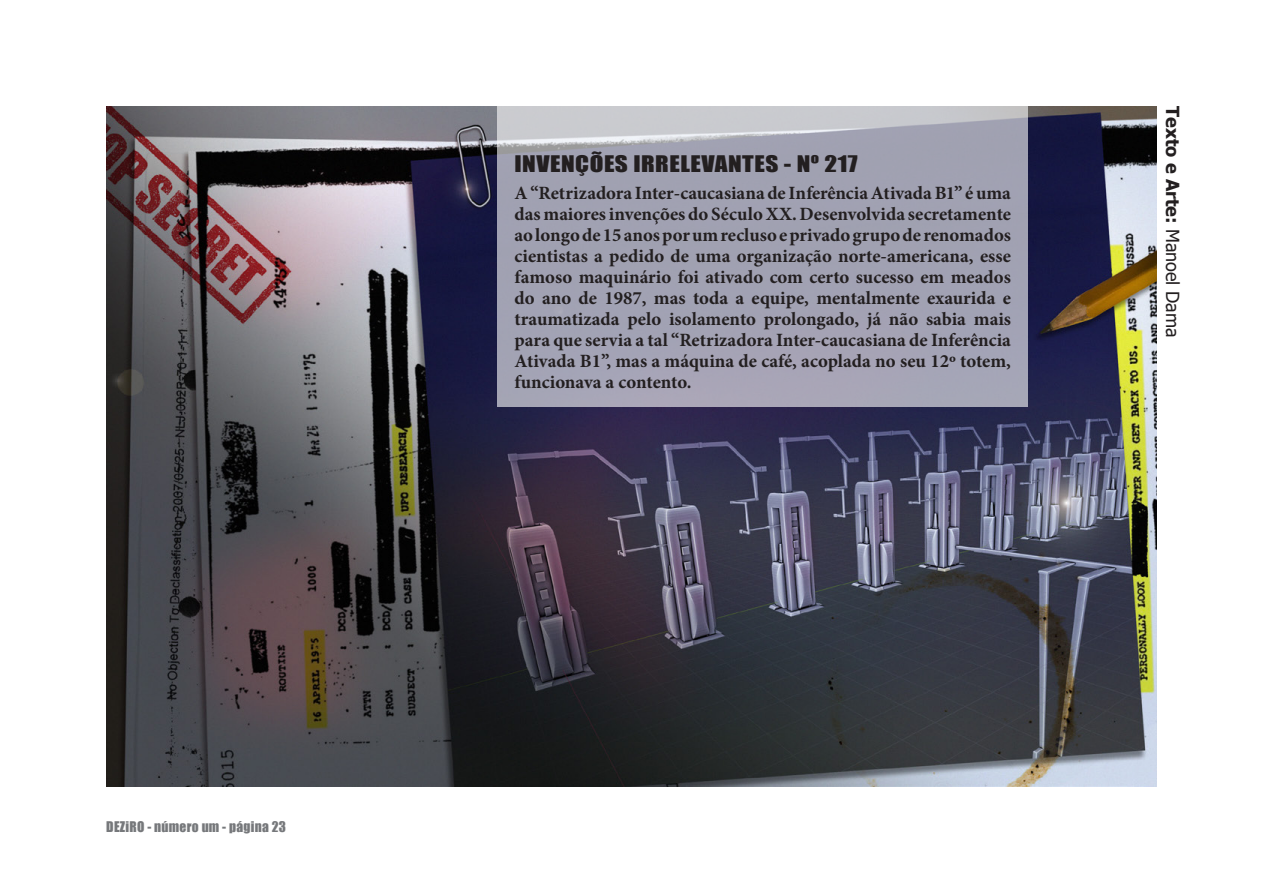
<style>
.page{position:relative;width:1263px;height:893px;background:#fff}
.page>*{position:absolute;margin:0;border:0;box-sizing:border-box;transform-origin:0 0}
.t1{font:21px "Impact";letter-spacing:.02em;color:#231f20;scale:1.2 1}
.t2{font:700 18.75px/21px "Minion Pro";color:#231f20;text-align:justify}
.t3{font:700 18px "Tahoma";color:#231f20}
.t4{font:13.5px "Impact";letter-spacing:.02em;color:#76787b}
.s1{font-weight:400}
</style>
<div class="page">
<img style="left:106px;top:106px;width:1050px;height:681px">
<svg style="left:497px;top:106px;width:531px;height:300px;background:#a6a6b5"></svg>
<p class="t4" style="left:106px;top:817px;width:181px">DEZiRO - número um - página 23</p>
<p class="t1" style="left:514px;top:148px;width:287px">INVENÇÕES IRRELEVANTES - Nº 217</p>
<p class="t2" style="left:514px;top:182px;width:498px">A “Retrizadora Inter-caucasiana de Inferência Ativada B1” é uma das maiores invenções do Século XX. Desenvolvida secretamente ao longo de 15 anos por um recluso e privado grupo de renomados cientistas a pedido de uma organização norte-americana, esse famoso maquinário foi ativado com certo sucesso em meados do ano de 1987, mas toda a equipe, mentalmente exaurida e traumatizada pelo isolamento prolongado, já não sabia mais para que servia a tal “Retrizadora Inter-caucasiana de Inferência Ativada B1”, mas a máquina de café, acoplada no seu 12º totem, funcionava a contento.</p>
<p class="t3" style="left:1185px;top:106px;width:233px;rotate:90deg">Texto e Arte: <span class="s1">Manoel Dama</span></p>
</div>
